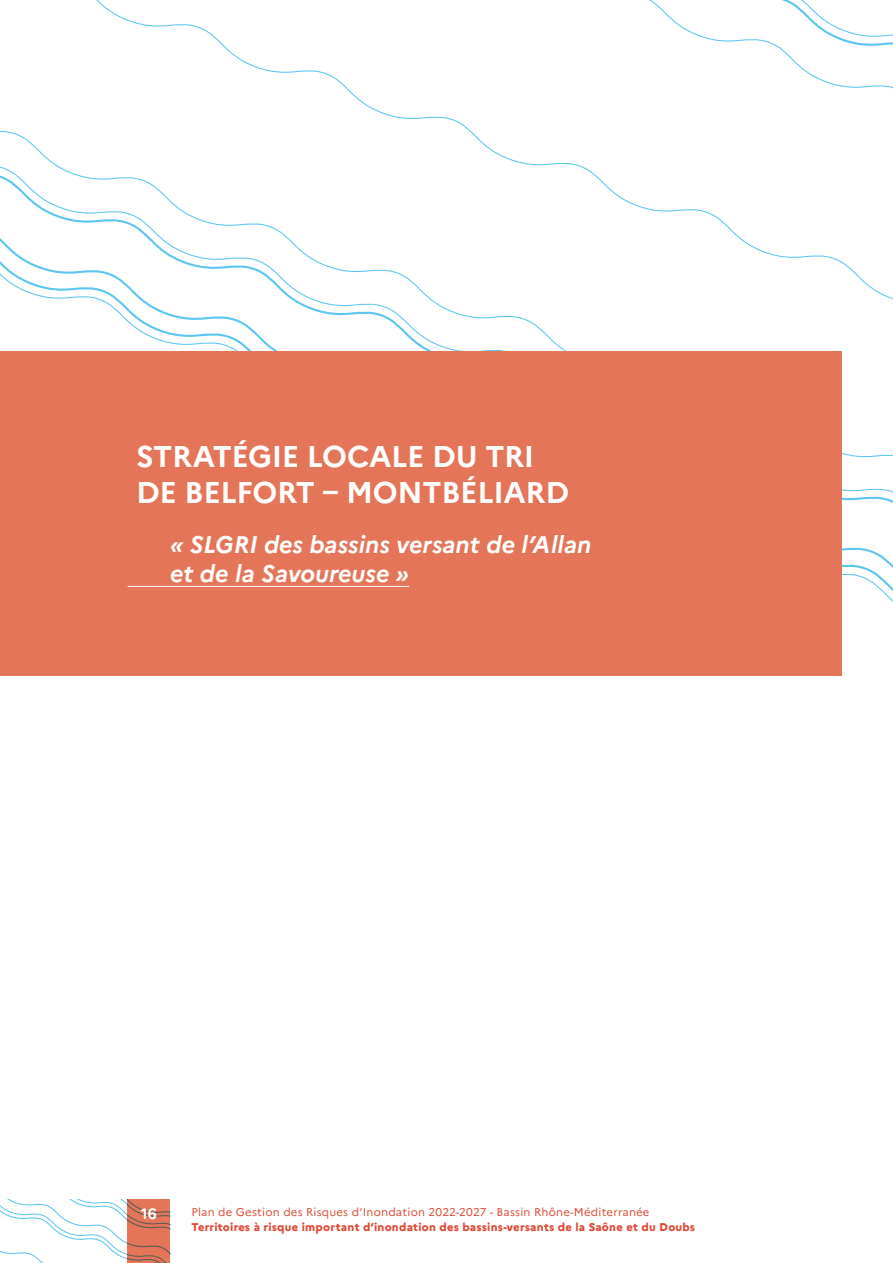
<style>
.page{position:relative;width:893px;height:1263px;background:#fff}
.page>*{position:absolute;margin:0;border:0;box-sizing:border-box;transform-origin:0 0}
.TIT-H1{font:700 30px/36px "Marianne";letter-spacing:-.01em;color:#fff}
.sstr_-_H1{font:italic 700 24px/28.8px "Marianne";color:#fff}
.t1{font:700 15px "Marianne";color:#fff}
.t2{font:800 11.25px "Marianne";letter-spacing:.02em;color:#dd4d37}
.t3{font:11.25px "Marianne";letter-spacing:.02em;color:#dd4d37}
</style>
<div class="page">
<svg style="left:0;top:1199px;width:170px;height:64px"></svg>
<svg style="left:0;top:237px;width:893px;height:75px"></svg>
<svg style="left:118px;top:312px;width:448px;height:39px"></svg>
<div style="left:0;top:351px;width:842px;height:324px;background:#e47559"></div>
<hr style="left:128px;top:586px;width:281px;height:1px;background:#fff">
<p class="TIT-H1" style="left:136px;top:438px;width:435px">STRATÉGIE LOCALE DU TRI<br>DE BELFORT – MONTBÉLIARD</p>
<p class="sstr_-_H1" style="left:170px;top:530px;width:423px">« SLGRI des bassins versant de l’Allan et de la Savoureuse »</p>
<h3 class="t1" style="left:141px;top:1204px;width:17px">16</h3>
<p class="t3" style="left:191px;top:1205px;width:460px">Plan de Gestion des Risques d’Inondation 2022-2027 - Bassin Rhône-Méditerranée</p>
<p class="t2" style="left:191px;top:1220px;width:505px">Territoires à risque important d’inondation des bassins-versants de la Saône et du Doubs</p>
</div>
